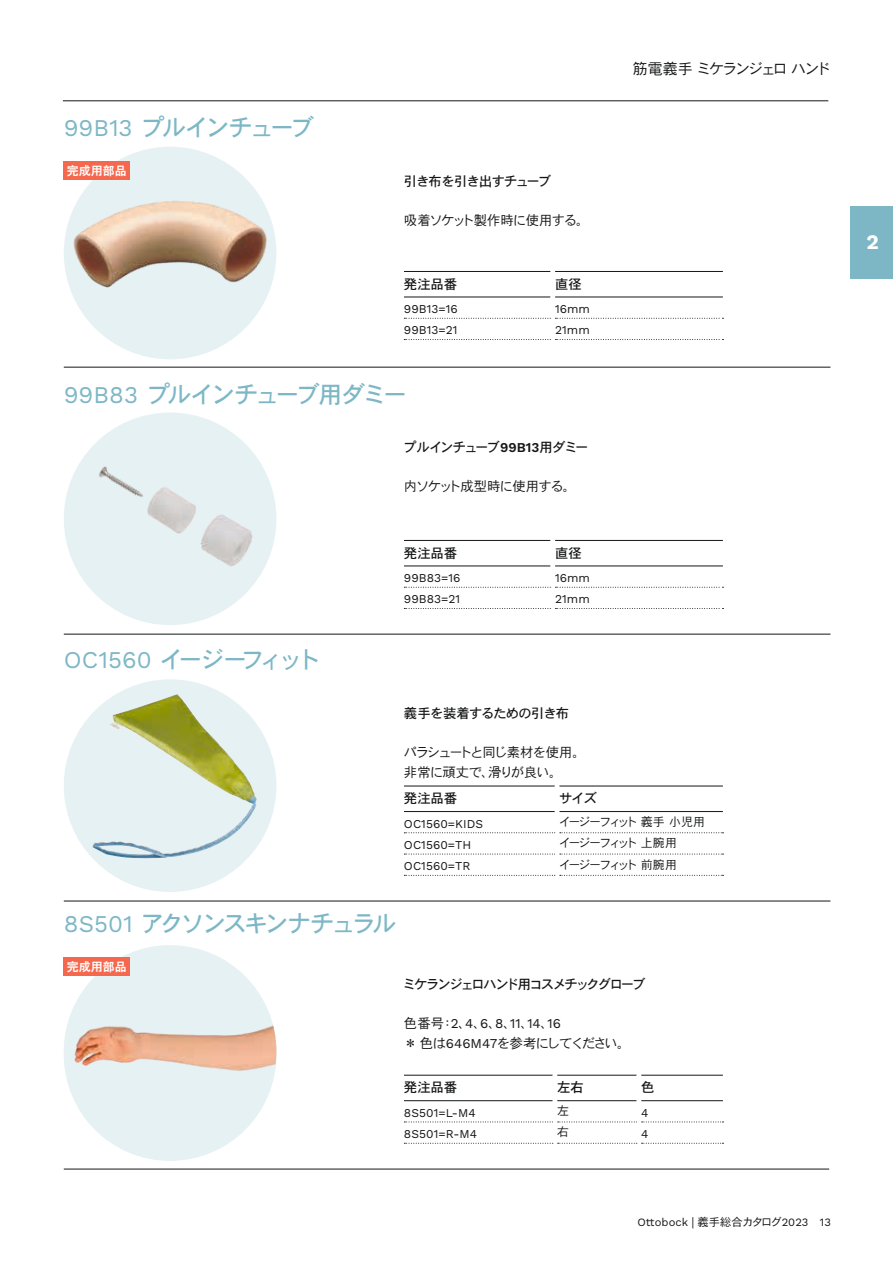
<style>
.page{position:relative;width:893px;height:1263px;background:#fff}
.page>*{position:absolute;margin:0;border:0;box-sizing:border-box;transform-origin:0 0}
.t1{font:24px "DFHS Gothic Std W5";letter-spacing:-.12em;color:#7db7c6}
.t2{font:24px "DFHS Gothic Std W5";letter-spacing:-.1em;color:#7db7c6}
.t3{font:24px "DFHS Gothic Std W5";letter-spacing:-.215em;color:#7db7c6}
.t4{font:700 20.7px "Work Sans";color:#fff}
.t5{font:15px "DFHS Gothic Std W3";letter-spacing:-.13em;color:#151616}
.t6{font:13.5px/19.5px "DFHS Gothic Std W3";letter-spacing:-.075em;color:#151616}
.t7{font:13.5px "DFHS Gothic Std W5";letter-spacing:-.075em;color:#151616}
.t8{font:13.5px "DFHS Gothic Std W5";letter-spacing:-.145em;color:#151616}
.t9{font:13.5px "DFHS Gothic Std W5";letter-spacing:-.105em;color:#151616}
.t10{font:13.5px "DFHS Gothic Std W5";letter-spacing:-.05em;color:#151616}
.t11{font:12px "Work Sans";letter-spacing:.005em;color:#151616}
.t12{font:12px "DFHS Gothic Std W3";letter-spacing:-.165em;color:#151616}
.t13{font:12px "HGP Gothic E";color:#fff}
.t14{font:11.25px "Work Sans";letter-spacing:.005em;color:#151616}
.s1{font-family:"Work Sans"}
.s2{font-family:"Work Sans";font-weight:600}
.s3{font-family:"OBO Sans"}
.s4{font-family:"DFHS Gothic Std W3"}
</style>
<div class="page">
<hr style="left:63px;top:100px;width:765px;height:1px;background:#151616">
<hr style="left:64px;top:367px;width:766px;height:1px;background:#151616">
<hr style="left:64px;top:634px;width:766px;height:1px;background:#151616">
<hr style="left:64px;top:901px;width:766px;height:1px;background:#151616">
<hr style="left:64px;top:1169px;width:765px;height:1px;background:#151616">
<div style="left:64px;top:147px;width:212px;height:212px;background:#e6f1f4;border-radius:50%"></div>
<div style="left:64px;top:412px;width:212px;height:213px;background:#e6f1f4;border-radius:50%"></div>
<div style="left:64px;top:679px;width:212px;height:213px;background:#e6f1f4;border-radius:50%"></div>
<div style="left:850px;top:206px;width:43px;height:73px;background:#7db7c6"></div>
<img style="left:108px;top:695px;width:145px;height:158px">
<hr style="left:404px;top:297px;width:147px;height:1px;background:#151616">
<hr style="left:555px;top:297px;width:168px;height:1px;background:#151616">
<svg style="left:404px;top:318px;width:319px;height:1px"></svg>
<svg style="left:404px;top:339px;width:319px;height:1px"></svg>
<hr style="left:404px;top:271px;width:147px;height:1px;background:#151616">
<hr style="left:555px;top:271px;width:168px;height:1px;background:#151616">
<hr style="left:551px;top:318px;width:4px;height:22px;background:#fff">
<hr style="left:404px;top:566px;width:147px;height:1px;background:#151616">
<hr style="left:555px;top:566px;width:168px;height:1px;background:#151616">
<svg style="left:404px;top:587px;width:319px;height:1px"></svg>
<svg style="left:404px;top:608px;width:319px;height:1px"></svg>
<hr style="left:404px;top:540px;width:147px;height:1px;background:#151616">
<hr style="left:555px;top:540px;width:168px;height:1px;background:#151616">
<hr style="left:551px;top:587px;width:4px;height:22px;background:#fff">
<hr style="left:404px;top:811px;width:151px;height:1px;background:#151616">
<hr style="left:559px;top:811px;width:164px;height:1px;background:#151616">
<svg style="left:404px;top:832px;width:319px;height:1px"></svg>
<svg style="left:404px;top:854px;width:319px;height:1px"></svg>
<svg style="left:404px;top:875px;width:319px;height:1px"></svg>
<hr style="left:404px;top:786px;width:151px;height:1px;background:#151616">
<hr style="left:559px;top:786px;width:164px;height:1px;background:#151616">
<hr style="left:555px;top:811px;width:4px;height:22px;background:#fff">
<hr style="left:555px;top:854px;width:4px;height:22px;background:#fff">
<img style="left:73px;top:195px;width:196px;height:101px">
<img style="left:81px;top:455px;width:178px;height:127px">
<div style="left:64px;top:161px;width:66px;height:18px;background:#f6684d"></div>
<hr style="left:404px;top:1100px;width:149px;height:1px;background:#151616">
<hr style="left:557px;top:1100px;width:80px;height:1px;background:#151616">
<hr style="left:641px;top:1100px;width:82px;height:1px;background:#151616">
<svg style="left:404px;top:1121px;width:319px;height:1px"></svg>
<svg style="left:404px;top:1143px;width:319px;height:1px"></svg>
<hr style="left:404px;top:1075px;width:149px;height:1px;background:#151616">
<hr style="left:557px;top:1075px;width:80px;height:1px;background:#151616">
<hr style="left:641px;top:1075px;width:82px;height:1px;background:#151616">
<hr style="left:553px;top:1101px;width:4px;height:21px;background:#fff">
<hr style="left:637px;top:1101px;width:4px;height:21px;background:#fff">
<img style="left:73px;top:945px;width:203px;height:207px">
<div style="left:64px;top:957px;width:66px;height:19px;background:#f6684d"></div>
<h1 class="t1" style="left:64px;top:114px;width:252px"><span class="s1">99B13</span> プルインチューブ</h1>
<p class="t13" style="left:67px;top:164px;width:61px">完成用部品</p>
<p class="t7" style="left:404px;top:174px;width:149px">引き布を引き出すチューブ</p>
<p class="t6" style="left:404px;top:210px;width:187px">吸着ソケット製作時に使用する。</p>
<p class="t7" style="left:404px;top:276px;width:55px">発注品番</p>
<p class="t7" style="left:555px;top:276px;width:28px">直径</p>
<p class="t11" style="left:404px;top:300px;width:55px">99B13=16</p>
<p class="t11" style="left:555px;top:300px;width:37px">16mm</p>
<p class="t11" style="left:404px;top:321px;width:55px">99B13=21</p>
<p class="t11" style="left:555px;top:321px;width:36px">21mm</p>
<h1 class="t2" style="left:64px;top:381px;width:345px"><span class="s1">99B83</span> プルインチューブ用ダミー</h1>
<p class="t9" style="left:403px;top:439px;width:187px">プルインチューブ<span class="s2">99B13</span>用ダミー</p>
<p class="t6" style="left:404px;top:476px;width:174px">内ソケット成型時に使用する。</p>
<h1 class="t3" style="left:64px;top:647px;width:259px"><span class="s1">OC1560</span> イージーフィット</h1>
<p class="t7" style="left:404px;top:545px;width:55px">発注品番</p>
<p class="t7" style="left:555px;top:545px;width:28px">直径</p>
<p class="t11" style="left:404px;top:569px;width:58px">99B83=16</p>
<p class="t11" style="left:555px;top:569px;width:37px">16mm</p>
<p class="t11" style="left:404px;top:590px;width:58px">99B83=21</p>
<p class="t11" style="left:555px;top:590px;width:36px">21mm</p>
<p class="t10" style="left:404px;top:706px;width:167px">義手を装着するための引き布</p>
<p class="t6" style="left:404px;top:742px;width:183px">パラシュートと同じ素材を使用。非常に頑丈で、滑りが良い。</p>
<p class="t5" style="left:633px;top:60px;width:200px">筋電義手 ミケランジェロ ハンド</p>
<p class="t7" style="left:404px;top:791px;width:55px">発注品番</p>
<p class="t7" style="left:559px;top:791px;width:39px">サイズ</p>
<p class="t11" style="left:404px;top:814px;width:81px">OC1560=KIDS</p>
<p class="t12" style="left:559px;top:815px;width:148px">イージーフィット 義手 小児用</p>
<p class="t11" style="left:404px;top:836px;width:69px">OC1560=TH</p>
<p class="t12" style="left:559px;top:836px;width:120px">イージーフィット 上腕用</p>
<p class="t11" style="left:404px;top:857px;width:68px">OC1560=TR</p>
<p class="t12" style="left:559px;top:858px;width:120px">イージーフィット 前腕用</p>
<h1 class="t1" style="left:64px;top:911px;width:334px"><span class="s1">8S501</span> アクソンスキンナチュラル</h1>
<p class="t13" style="left:67px;top:960px;width:61px">完成用部品</p>
<p class="t8" style="left:403px;top:977px;width:244px">ミケランジェロハンド用コスメチックグローブ</p>
<p class="t6" style="left:404px;top:1013px;width:228px">色番号：<span class="s1">2</span>、<span class="s1">4</span>、<span class="s1">6</span>、<span class="s1">8</span>、<span class="s1">11</span>、<span class="s1">14</span>、<span class="s1">16<br></span>＊色は<span class="s1">646M47</span>を参考にしてください。</p>
<p class="t7" style="left:404px;top:1080px;width:55px">発注品番</p>
<p class="t7" style="left:557px;top:1080px;width:28px">左右</p>
<p class="t7" style="left:641px;top:1080px;width:15px">色</p>
<p class="t11" style="left:404px;top:1104px;width:73px">8S501=L-M4</p>
<p class="t12" style="left:557px;top:1104px;width:13px">左</p>
<p class="t11" style="left:641px;top:1104px;width:9px">4</p>
<p class="t11" style="left:404px;top:1125px;width:75px">8S501=R-M4</p>
<p class="t12" style="left:557px;top:1126px;width:13px">右</p>
<p class="t11" style="left:641px;top:1125px;width:9px">4</p>
<p class="t14" style="left:637px;top:1214px;width:195px">Ottobock <span class="s3">|</span> <span class="s4">義手総合カタログ</span>2023 13</p>
<h2 class="t4" style="left:867px;top:226px;width:14px">2</h2>
</div>
